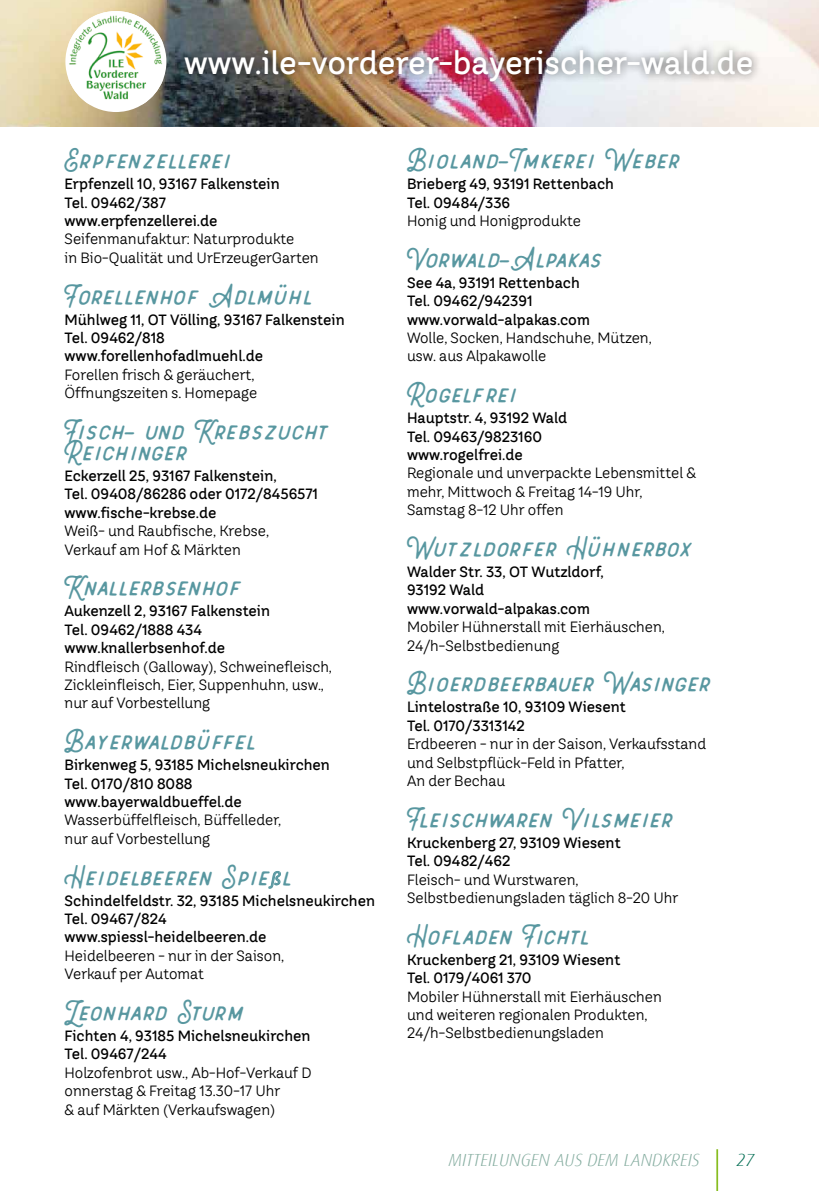
<style>
.page{position:relative;width:819px;height:1191px;background:#fff}
.page>*{position:absolute;margin:0;border:0;box-sizing:border-box;transform-origin:0 0}
.t1{font:500 31.68px "TT Hazelnuts";color:#fff}
.t2{font:19.25px/21px "Restless Youth Small Caps";letter-spacing:-.04em;color:#5897a0}
.t3{font:19.25px "Restless Youth Small Caps";color:#5897a0}
.t4{font:19.25px "Restless Youth Small Caps";letter-spacing:-.06em;color:#5897a0}
.t5{font:19.25px "Restless Youth Small Caps";letter-spacing:-.015em;color:#5897a0}
.t6{font:19.25px "Restless Youth Small Caps";letter-spacing:-.02em;color:#5897a0}
.t7{font:italic 300 17.5px "Dax";color:#84ac9f}
.t8{font:italic 300 17.5px "Dax";color:#006c52}
.t9{font:14.88px/18.4px "TT Hazelnuts";color:#000}
.t10{font:500 14.88px/18.4px "TT Hazelnuts";color:#000}
.s1{font-family:"Calibri";font-style:italic}
</style>
<div class="page">
<img style="left:0;top:0;width:819px;height:126px">
<div style="left:65px;top:11px;width:101px;height:101px;background:#fff;border-radius:50%"></div>
<img style="left:69px;top:11px;width:94px;height:93px">
<div style="left:175px;top:41px;width:586px;height:50px;background:#000;opacity:.45"></div>
<hr style="left:716px;top:1149px;width:2px;height:42px;background:#88bd21">
<h1 class="t1" style="left:184px;top:43px;width:570px">www.ile-vorderer-bayerischer-wald.de</h1>
<p class="t3" style="left:64px;top:150px;width:169px">Erpfenzellerei</p>
<p class="t10" style="left:64px;top:175px;width:217px">Erpfenzell 10, 93167 Falkenstein<br>Tel. 09462/387 www.erpfenzellerei.de</p>
<p class="t9" style="left:64px;top:230px;width:256px">Seifenmanufaktur: Naturprodukte<br>in Bio-Qualität und UrErzeugerGarten</p>
<p class="t3" style="left:64px;top:286px;width:249px">Forellenhof Adlmühl</p>
<p class="t10" style="left:64px;top:310px;width:282px">Mühlweg 11, OT Völling, 93167 Falkenstein<br>Tel. 09462/818 www.forellenhofadlmuehl.de</p>
<p class="t9" style="left:64px;top:365px;width:194px">Forellen frisch &amp; geräuchert,<br>Öffnungszeiten s. Homepage</p>
<p class="t2" style="left:64px;top:422px;width:266px">Fisch- und Krebszucht<br>Reichinger</p>
<p class="t10" style="left:64px;top:466px;width:255px">Eckerzell 25, 93167 Falkenstein,<br>Tel. 09408/86286 oder 0172/8456571 www.fische-krebse.de</p>
<p class="t9" style="left:64px;top:521px;width:206px">Weiß- und Raubfische, Krebse,<br>Verkauf am Hof &amp; Märkten</p>
<p class="t3" style="left:64px;top:577px;width:179px">Knallerbsenhof</p>
<p class="t10" style="left:64px;top:602px;width:207px">Aukenzell 2, 93167 Falkenstein<br>Tel. 09462/1888 434 www.knallerbsenhof.de</p>
<p class="t9" style="left:64px;top:657px;width:269px">Rindfleisch (Galloway), Schweinefleisch,<br>Zickleinfleisch, Eier, Suppenhuhn, usw., nur auf Vorbestellung</p>
<p class="t3" style="left:64px;top:731px;width:192px">Bayerwaldbüffel</p>
<p class="t10" style="left:64px;top:755px;width:267px">Birkenweg 5, 93185 Michelsneukirchen<br>Tel. 0170/810 8088 www.bayerwaldbueffel.de</p>
<p class="t9" style="left:64px;top:810px;width:218px">Wasserbüffelfleisch, Büffelleder, nur auf Vorbestellung</p>
<p class="t2" style="left:64px;top:867px;width:228px">Heidelbeeren Spie<span class="s1">ß</span>l</p>
<p class="t10" style="left:64px;top:891px;width:312px">Schindelfeldstr. 32, 93185 Michelsneukirchen<br>Tel. 09467/824<br>www.spiessl-heidelbeeren.de</p>
<p class="t9" style="left:64px;top:946px;width:221px">Heidelbeeren - nur in der Saison,<br>Verkauf per Automat</p>
<p class="t2" style="left:64px;top:1003px;width:181px">Leonhard Sturm</p>
<p class="t10" style="left:64px;top:1026px;width:247px">Fichten 4, 93185 Michelsneukirchen<br>Tel. 09467/244</p>
<p class="t9" style="left:64px;top:1063px;width:248px">Holzofenbrot usw., Ab-Hof-Verkauf D onnerstag &amp; Freitag 13.30-17 Uhr<br>&amp; auf Märkten (Verkaufswagen)</p>
<p class="t2" style="left:407px;top:151px;width:275px">Bioland-Imkerei Weber</p>
<p class="t10" style="left:407px;top:175px;width:208px">Brieberg 49, 93191 Rettenbach<br>Tel. 09484/336</p>
<p class="t9" style="left:407px;top:211px;width:175px">Honig und Honigprodukte</p>
<p class="t3" style="left:407px;top:249px;width:197px">Vorwald-Alpakas</p>
<p class="t10" style="left:407px;top:273px;width:184px">See 4a, 93191 Rettenbach<br>Tel. 09462/942391 www.vorwald-alpakas.com</p>
<p class="t9" style="left:407px;top:328px;width:246px">Wolle, Socken, Handschuhe, Mützen, usw. aus Alpakawolle</p>
<p class="t6" style="left:407px;top:384px;width:113px">Rogelfrei</p>
<p class="t10" style="left:407px;top:409px;width:162px">Hauptstr. 4, 93192 Wald<br>Tel. 09463/9823160 www.rogelfrei.de</p>
<p class="t9" style="left:407px;top:464px;width:291px">Regionale und unverpackte Lebensmittel &amp; mehr, Mittwoch &amp; Freitag 14-19 Uhr,<br>Samstag 8-12 Uhr offen</p>
<p class="t3" style="left:407px;top:538px;width:287px">Wutzldorfer Hühnerbox</p>
<p class="t10" style="left:407px;top:562px;width:198px">Walder Str. 33, OT Wutzldorf,<br>93192 Wald www.vorwald-alpakas.com</p>
<p class="t9" style="left:407px;top:617px;width:259px">Mobiler Hühnerstall mit Eierhäuschen,<br>24/h-Selbstbedienung</p>
<p class="t4" style="left:407px;top:673px;width:306px">Bioerdbeerbauer Wasinger</p>
<p class="t10" style="left:407px;top:698px;width:220px">Lintelostraße 10, 93109 Wiesent<br>Tel. 0170/3313142</p>
<p class="t9" style="left:407px;top:734px;width:301px">Erdbeeren - nur in der Saison, Verkaufsstand und Selbstpflück-Feld in Pfatter,<br>An der Bechau</p>
<p class="t2" style="left:407px;top:809px;width:268px">Fleischwaren Vilsmeier</p>
<p class="t10" style="left:407px;top:833px;width:215px">Kruckenberg 27, 93109 Wiesent<br>Tel. 09482/462</p>
<p class="t9" style="left:407px;top:870px;width:273px">Fleisch- und Wurstwaren,<br>Selbstbedienungsladen täglich 8-20 Uhr</p>
<p class="t5" style="left:407px;top:926px;width:184px">Hofladen Fichtl</p>
<p class="t10" style="left:407px;top:950px;width:215px">Kruckenberg 21, 93109 Wiesent<br>Tel. 0179/4061 370</p>
<p class="t9" style="left:407px;top:987px;width:256px">Mobiler Hühnerstall mit Eierhäuschen und weiteren regionalen Produkten,<br>24/h-Selbstbedienungsladen</p>
<p class="t7" style="left:448px;top:1150px;width:253px">MITTEILUNGEN AUS DEM LANDKREIS</p>
<p class="t8" style="left:736px;top:1150px;width:19px">27</p>
</div>
